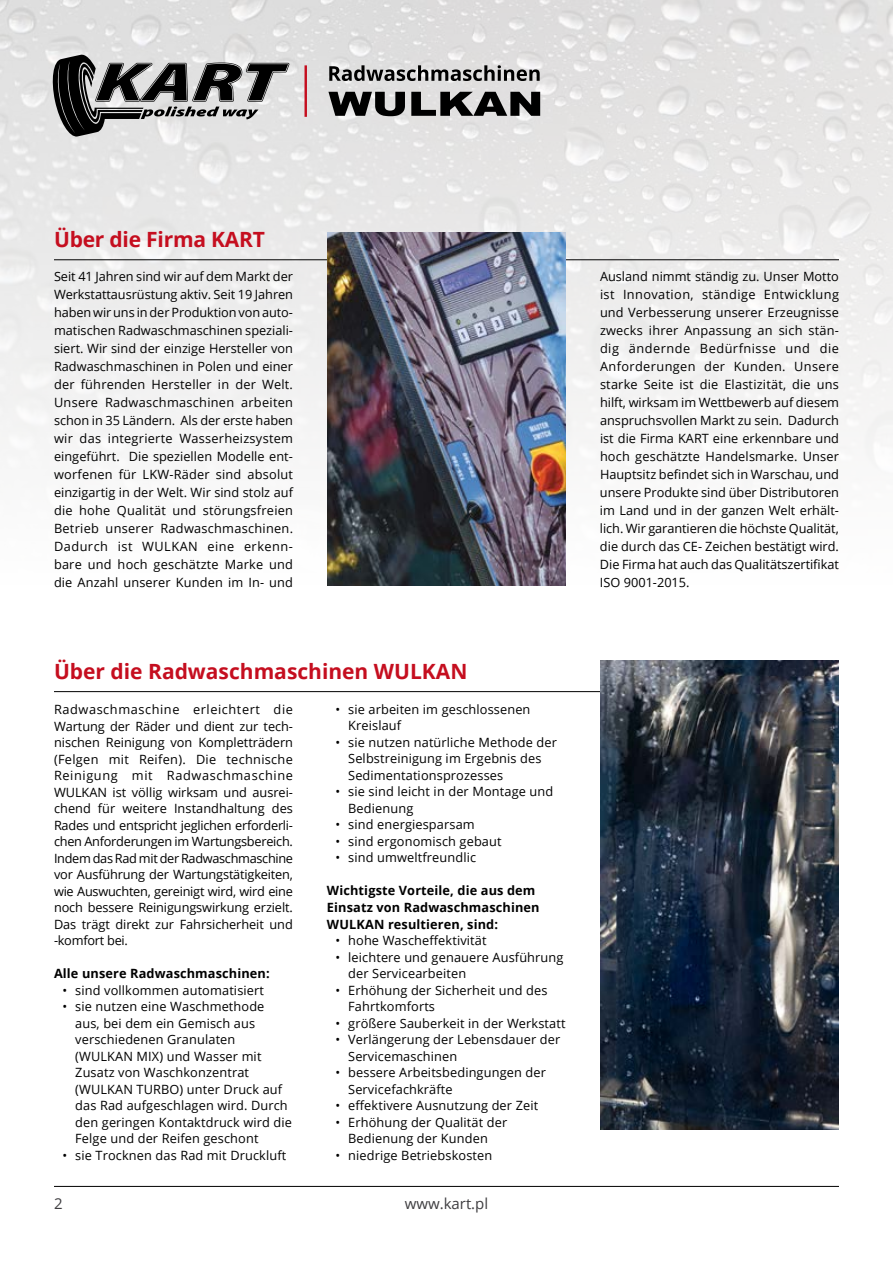
<style>
.page{position:relative;width:893px;height:1263px;background:#fff}
.page>*{position:absolute;margin:0;border:0;box-sizing:border-box;transform-origin:0 0}
.t1{font:700 21px "Open Sans";color:#c50e1f}
.t2{font:15px "Open Sans";color:#3e3d40}
.t3{font:12.75px/18px "Open Sans";letter-spacing:.01em;color:#000}
.t4{font:700 12.75px/16.5px "Open Sans";letter-spacing:.01em;color:#000}
</style>
<div class="page">
<img style="left:0;top:0;width:893px;height:586px">
<hr style="left:54px;top:259px;width:785px;height:1px;background:#000">
<hr style="left:54px;top:691px;width:785px;height:1px;background:#000">
<img style="left:327px;top:232px;width:239px;height:353px">
<img style="left:600px;top:660px;width:239px;height:469px">
<hr style="left:54px;top:1186px;width:785px;height:1px;background:#000">
<svg style="left:50px;top:54px;width:239px;height:84px;background:#909090"></svg>
<hr style="left:304px;top:65px;width:3px;height:52px;background:#c50e1f">
<svg style="left:329px;top:65px;width:211px;height:16px;background:#888"></svg>
<svg style="left:328px;top:92px;width:212px;height:24px;background:#5c5b5b"></svg>
<h1 class="t1" style="left:54px;top:224px;width:213px">Über die Firma KART</h1>
<p class="t3" style="left:54px;top:267px;width:241px;text-align:justify">Seit 41 Jahren sind wir auf dem Markt der Werkstattausrüstung aktiv. Seit 19 Jahren haben wir uns in der Produktion von auto&shy;matischen Radwaschmaschinen speziali&shy;siert. Wir sind der einzige Hersteller von Radwaschmaschinen in Polen und einer der führenden Hersteller in der Welt.<br>Unsere Radwaschmaschinen arbeiten schon in 35 Ländern. Als der erste haben wir das integrierte Wasserheizsystem eingeführt. Die speziellen Modelle ent&shy;worfenen für LKW-Räder sind absolut einzigartig in der Welt. Wir sind stolz auf die hohe Qualität und störungsfreien Betrieb unserer Radwaschmaschinen.<br>Dadurch ist WULKAN eine erkenn&shy;bare und hoch geschätzte Marke und die Anzahl unserer Kunden im In- und</p>
<h1 class="t1" style="left:54px;top:656px;width:415px">Über die Radwaschmaschinen WULKAN</h1>
<p class="t3" style="left:54px;top:701px;width:241px;line-height:16.5px;text-align:justify">Radwaschmaschine erleichtert die Wartung der Räder und dient zur tech&shy;nischen Reinigung von Kompletträdern (Felgen mit Reifen). Die technische Reinigung mit Radwaschmaschine WULKAN ist völlig wirksam und ausrei&shy;chend für weitere Instandhaltung des Rades und entspricht jeglichen erforderli&shy;chen Anforderungen im Wartungsbereich.<br>Indem das Rad mit der Radwaschmaschine vor Ausführung der Wartungstätigkeiten, wie Auswuchten, gereinigt wird, wird eine noch bessere Reinigungswirkung erzielt.<br>Das trägt direkt zur Fahrsicherheit und -komfort bei.</p>
<p class="t4" style="left:54px;top:965px;width:217px">Alle unsere Radwaschmaschinen:</p>
<p class="t3" style="left:63px;top:980px;width:203px">• sind vollkommen automatisiert</p>
<p class="t3" style="left:75px;top:998px;width:218px;line-height:16.5px;text-indent:-13px">• sie nutzen eine Waschmethode aus, bei dem ein Gemisch aus verschiedenen Granulaten (WULKAN MIX) und Wasser mit<br>Zusatz von Waschkonzentrat (WULKAN TURBO) unter Druck auf das Rad aufgeschlagen wird. Durch den geringen Kontaktdruck wird die<br>Felge und der Reifen geschont</p>
<p class="t3" style="left:63px;top:1145px;width:225px">• sie Trocknen das Rad mit Druckluft</p>
<p class="t3" style="left:348px;top:701px;width:184px;line-height:16.5px;text-indent:-13px">• sie arbeiten im geschlossenen<br>Kreislauf</p>
<p class="t3" style="left:348px;top:734px;width:210px;line-height:16.5px;text-indent:-13px">• sie nutzen natürliche Methode der<br>Selbstreinigung im Ergebnis des<br>Sedimentationsprozesses</p>
<p class="t3" style="left:348px;top:783px;width:206px;line-height:16.5px;text-indent:-13px">• sie sind leicht in der Montage und<br>Bedienung</p>
<p class="t3" style="left:335px;top:815px;width:141px">• sind energiesparsam</p>
<p class="t3" style="left:335px;top:832px;width:168px">• sind ergonomisch gebaut</p>
<p class="t3" style="left:335px;top:848px;width:142px">• sind umweltfreundlic</p>
<p class="t4" style="left:327px;top:882px;width:214px">Wichtigste Vorteile, die aus dem<br>Einsatz von Radwaschmaschinen<br>WULKAN resultieren, sind:</p>
<p class="t3" style="left:335px;top:931px;width:153px">• hohe Wascheffektivität</p>
<p class="t3" style="left:348px;top:948px;width:217px;line-height:16.5px;text-indent:-13px">• leichtere und genauere Ausführung der Servicearbeiten</p>
<p class="t3" style="left:348px;top:981px;width:201px;line-height:16.5px;text-indent:-13px">• Erhöhung der Sicherheit und des<br>Fahrtkomforts</p>
<p class="t3" style="left:335px;top:1013px;width:232px">• größere Sauberkeit in der Werkstatt</p>
<p class="t3" style="left:348px;top:1031px;width:214px;line-height:16.5px;text-indent:-13px">• Verlängerung der Lebensdauer der<br>Servicemaschinen</p>
<p class="t3" style="left:348px;top:1064px;width:199px;line-height:16.5px;text-indent:-13px">• bessere Arbeitsbedingungen der<br>Servicefachkräfte</p>
<p class="t3" style="left:335px;top:1096px;width:204px">• effektivere Ausnutzung der Zeit</p>
<p class="t3" style="left:335px;top:1113px;width:173px;line-height:16.5px;text-align:center">• Erhöhung der Qualität der<br>Bedienung der Kunden</p>
<p class="t3" style="left:335px;top:1145px;width:158px">• niedrige Betriebskosten</p>
<p class="t2" style="left:54px;top:1193px;width:10px">2</p>
<p class="t2" style="left:405px;top:1193px;width:85px">www.kart.pl</p>
<p class="t3" style="left:600px;top:267px;width:241px;text-align:justify">Ausland nimmt ständig zu. Unser Motto ist Innovation, ständige Entwicklung und Verbesserung unserer Erzeugnisse zwecks ihrer Anpassung an sich stän&shy;dig ändernde Bedürfnisse und die Anforderungen der Kunden. Unsere starke Seite ist die Elastizität, die uns hilft, wirksam im Wettbewerb auf diesem anspruchsvollen Markt zu sein. Dadurch ist die Firma KART eine erkennbare und hoch geschätzte Handelsmarke. Unser Hauptsitz befindet sich in Warschau, und unsere Produkte sind über Distributoren im Land und in der ganzen Welt erhält&shy;lich. Wir garantieren die höchste Qualität, die durch das CE- Zeichen bestätigt wird.<br>Die Firma hat auch das Qualitätszertifikat ISO 9001-2015.</p>
</div>
